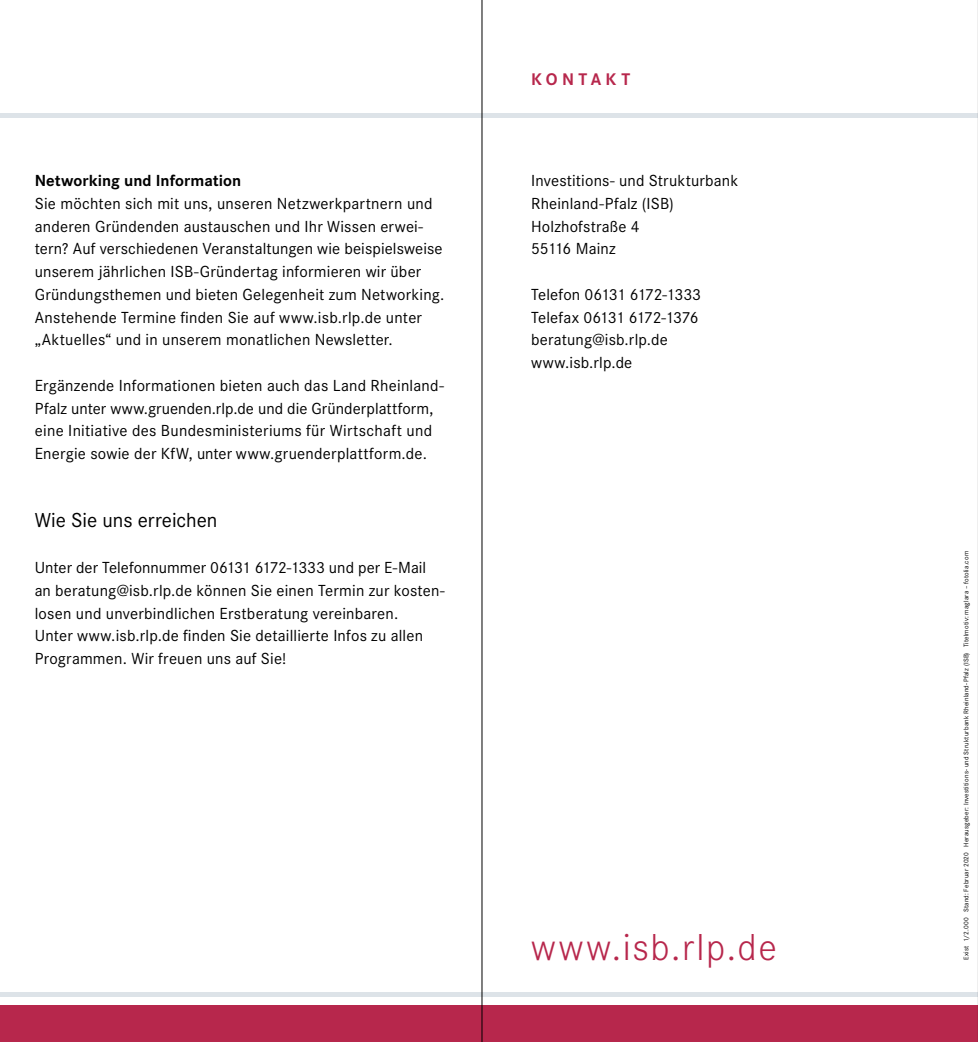
<style>
.page{position:relative;width:978px;height:1042px;background:#fff}
.page>*{position:absolute;margin:0;border:0;box-sizing:border-box;transform-origin:0 0}
.t1{font:300 38.85px "Corporate S";letter-spacing:.045em;color:#b7274c}
.t2{font:21px "Corporate S";letter-spacing:-.005em;color:#000}
.t3{font:700 17.5px "Corporate S";letter-spacing:.25em;color:#b7274c}
.t4{font:16.62px/22.8px "Corporate S";letter-spacing:.01em;color:#000}
.t5{font:700 16.62px "Corporate S";color:#000}
.t6{font:7px "Corporate S";letter-spacing:.02em;color:#000}
</style>
<div class="page">
<div style="left:0;top:992px;width:977px;height:5px;background:#dde3e8"></div>
<div style="left:0;top:113px;width:977px;height:5px;background:#dde3e8"></div>
<div style="left:0;top:1005px;width:977px;height:37px;background:#b7274c"></div>
<hr style="left:481px;top:0;width:1px;height:1042px;background:#000">
<hr style="left:977px;top:0;width:1px;height:1042px;background:#000">
<p class="t5" style="left:35px;top:171px;width:208px">Networking und Information</p>
<p class="t4" style="left:35px;top:192px;width:411px">Sie möchten sich mit uns, unseren Netzwerkpartnern und anderen Gründenden austauschen und Ihr Wissen erwei&shy;tern? Auf verschiedenen Veranstaltungen wie beispielsweise unserem jährlichen ISB-Gründertag informieren wir über Gründungsthemen und bieten Gelegenheit zum Networking.<br>Anstehende Termine finden Sie auf www.isb.rlp.de unter „Aktuelles“ und in unserem monatlichen Newsletter.</p>
<p class="t4" style="left:35px;top:374px;width:410px">Ergänzende Informationen bieten auch das Land Rheinland-Pfalz unter www.gruenden.rlp.de und die Gründerplattform, eine Initiative des Bundesministeriums für Wirtschaft und Energie sowie der KfW, unter www.gruenderplattform.de.</p>
<p class="t2" style="left:35px;top:508px;width:184px">Wie Sie uns erreichen</p>
<p class="t4" style="left:35px;top:556px;width:411px">Unter der Telefonnummer 06131 6172-1333 und per E-Mail an beratung@isb.rlp.de können Sie einen Termin zur kosten&shy;losen und unverbindlichen Erstberatung vereinbaren.<br>Unter www.isb.rlp.de finden Sie detaillierte Infos zu allen Programmen. Wir freuen uns auf Sie!</p>
<p class="t3" style="left:531px;top:69px;width:100px">KONTAKT</p>
<p class="t4" style="left:531px;top:169px;width:209px">Investitions- und Strukturbank<br>Rheinland-Pfalz (ISB)<br>Holzhofstraße 4<br>55116 Mainz</p>
<p class="t4" style="left:531px;top:283px;width:171px">Telefon 06131 6172-1333<br>Telefax 06131 6172-1376 beratung@isb.rlp.de www.isb.rlp.de</p>
<h1 class="t1" style="left:531px;top:925px;width:247px">www.isb.rlp.de</h1>
<p class="t6" style="left:961px;top:960px;width:410px;rotate:-90deg">Exist 1/2.000 Stand: Februar 2020 Herausgeber: Investitions- und Strukturbank Rheinland-Pfalz (ISB) Titelmotiv: maglara – fotolia.com</p>
</div>
